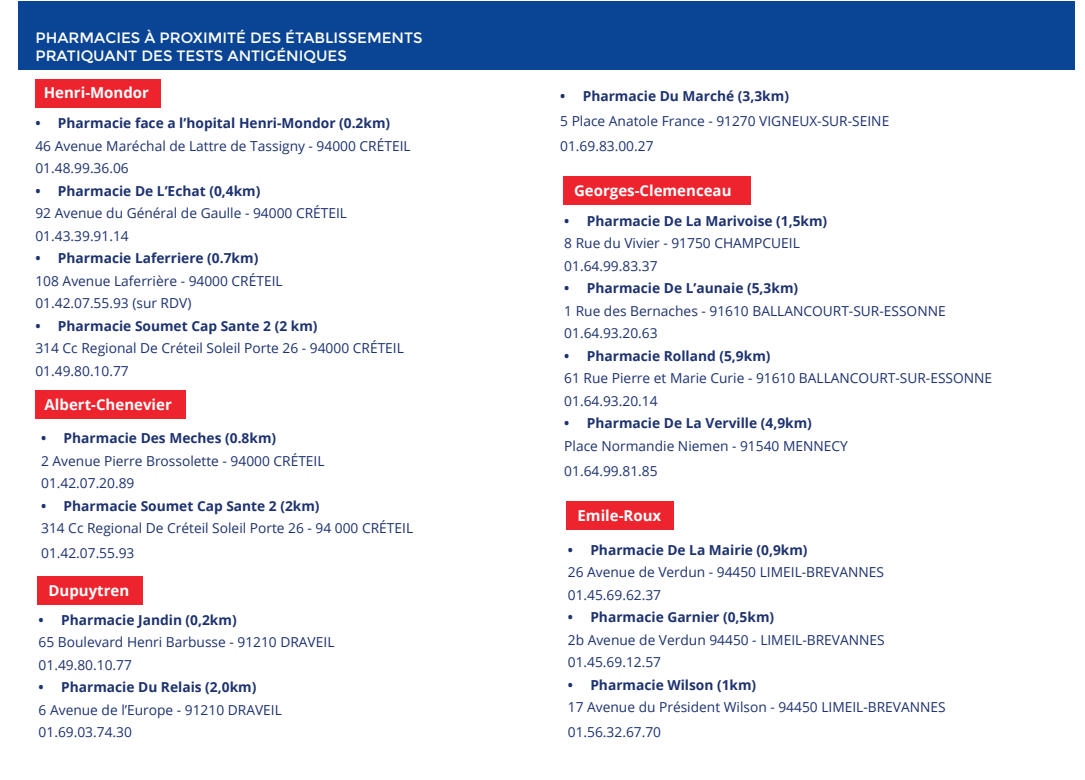
<style>
.page{position:relative;width:1085px;height:780px;background:#fff}
.page>*{position:absolute;margin:0;border:0;box-sizing:border-box;transform-origin:0 0}
.t1{font:15px/18px "Montserrat";color:#fff}
.t2{font:700 15px "Open Sans";color:#fff}
.t3{font:13.75px/22.5px "Open Sans";color:#1d326f}
.t4{font:700 13.75px "Open Sans";color:#1d326f}
</style>
<div class="page">
<div style="left:18px;top:1px;width:1056px;height:69px;background:#094594"></div>
<div style="left:35px;top:79px;width:126px;height:29px;background:#ed232d"></div>
<div style="left:35px;top:390px;width:150px;height:28px;background:#ed232d"></div>
<div style="left:563px;top:176px;width:188px;height:29px;background:#ed232d"></div>
<div style="left:37px;top:576px;width:106px;height:28px;background:#ed232d"></div>
<div style="left:566px;top:501px;width:107px;height:29px;background:#ed232d"></div>
<p class="t1" style="left:35px;top:29px;width:388px">PHARMACIES À PROXIMITÉ DES ÉTABLISSEMENTS<br>PRATIQUANT DES TESTS ANTIGÉNIQUES</p>
<p class="t2" style="left:44px;top:82px;width:107px">Henri-Mondor</p>
<p class="t4" style="left:35px;top:113px;width:356px">• Pharmacie face a l’hopital Henri-Mondor (0.2km)</p>
<p class="t3" style="left:35px;top:134px;width:376px">46 Avenue Maréchal de Lattre de Tassigny - 94000 CRÉTEIL<br>01.48.99.36.06</p>
<p class="t4" style="left:35px;top:181px;width:226px">• Pharmacie De L’Echat (0,4km)</p>
<p class="t3" style="left:35px;top:201px;width:313px">92 Avenue du Général de Gaulle - 94000 CRÉTEIL<br>01.43.39.91.14</p>
<p class="t4" style="left:35px;top:248px;width:224px">• Pharmacie Laferriere (0.7km)</p>
<p class="t3" style="left:35px;top:269px;width:249px">108 Avenue Laferrière - 94000 CRÉTEIL<br>01.42.07.55.93 (sur RDV)</p>
<p class="t4" style="left:35px;top:316px;width:283px">• Pharmacie Soumet Cap Sante 2 (2 km)</p>
<p class="t3" style="left:35px;top:336px;width:370px">314 Cc Regional De Créteil Soleil Porte 26 - 94000 CRÉTEIL<br>01.49.80.10.77</p>
<p class="t2" style="left:45px;top:393px;width:129px">Albert-Chenevier</p>
<p class="t4" style="left:41px;top:428px;width:236px">• Pharmacie Des Meches (0.8km)</p>
<p class="t3" style="left:41px;top:449px;width:285px">2 Avenue Pierre Brossolette - 94000 CRÉTEIL<br>01.42.07.20.89</p>
<p class="t4" style="left:41px;top:496px;width:280px">• Pharmacie Soumet Cap Sante 2 (2km)</p>
<p class="t3" style="left:41px;top:515px;width:373px;line-height:25px">314 Cc Regional De Créteil Soleil Porte 26 - 94 000 CRÉTEIL<br>01.42.07.55.93</p>
<p class="t2" style="left:48px;top:579px;width:82px">Dupuytren</p>
<p class="t4" style="left:39px;top:610px;width:199px">• Pharmacie Jandin (0,2km)</p>
<p class="t3" style="left:39px;top:630px;width:297px">65 Boulevard Henri Barbusse - 91210 DRAVEIL<br>01.49.80.10.77</p>
<p class="t4" style="left:39px;top:677px;width:219px">• Pharmacie Du Relais (2,0km)</p>
<p class="t3" style="left:39px;top:698px;width:245px">6 Avenue de l’Europe - 91210 DRAVEIL<br>01.69.03.74.30</p>
<p class="t4" style="left:560px;top:86px;width:230px">• Pharmacie Du Marché (3,3km)</p>
<p class="t3" style="left:560px;top:108px;width:330px;line-height:25px">5 Place Anatole France - 91270 VIGNEUX-SUR-SEINE<br>01.69.83.00.27</p>
<p class="t2" style="left:574px;top:180px;width:159px">Georges-Clemenceau</p>
<p class="t4" style="left:564px;top:211px;width:264px">• Pharmacie De La Marivoise (1,5km)</p>
<p class="t3" style="left:564px;top:232px;width:237px">8 Rue du Vivier - 91750 CHAMPCUEIL<br>01.64.99.83.37</p>
<p class="t4" style="left:564px;top:279px;width:235px">• Pharmacie De L’aunaie (5,3km)</p>
<p class="t3" style="left:564px;top:299px;width:383px">1 Rue des Bernaches - 91610 BALLANCOURT-SUR-ESSONNE<br>01.64.93.20.63</p>
<p class="t4" style="left:564px;top:346px;width:208px">• Pharmacie Rolland (5,9km)</p>
<p class="t3" style="left:564px;top:367px;width:429px">61 Rue Pierre et Marie Curie - 91610 BALLANCOURT-SUR-ESSONNE<br>01.64.93.20.14</p>
<p class="t4" style="left:564px;top:414px;width:249px">• Pharmacie De La Verville (4,9km)</p>
<p class="t3" style="left:564px;top:433px;width:285px;line-height:25px">Place Normandie Niemen - 91540 MENNECY<br>01.64.99.81.85</p>
<p class="t2" style="left:577px;top:505px;width:85px">Emile-Roux</p>
<p class="t4" style="left:567px;top:540px;width:241px">• Pharmacie De La Mairie (0,9km)</p>
<p class="t3" style="left:567px;top:560px;width:318px">26 Avenue de Verdun - 94450 LIMEIL-BREVANNES<br>01.45.69.62.37</p>
<p class="t4" style="left:567px;top:607px;width:208px">• Pharmacie Garnier (0,5km)</p>
<p class="t3" style="left:567px;top:628px;width:318px">2b Avenue de Verdun 94450 - LIMEIL-BREVANNES<br>01.45.69.12.57</p>
<p class="t4" style="left:567px;top:675px;width:190px">• Pharmacie Wilson (1km)</p>
<p class="t3" style="left:567px;top:694px;width:379px;line-height:25px">17 Avenue du Président Wilson - 94450 LIMEIL-BREVANNES<br>01.56.32.67.70</p>
</div>
